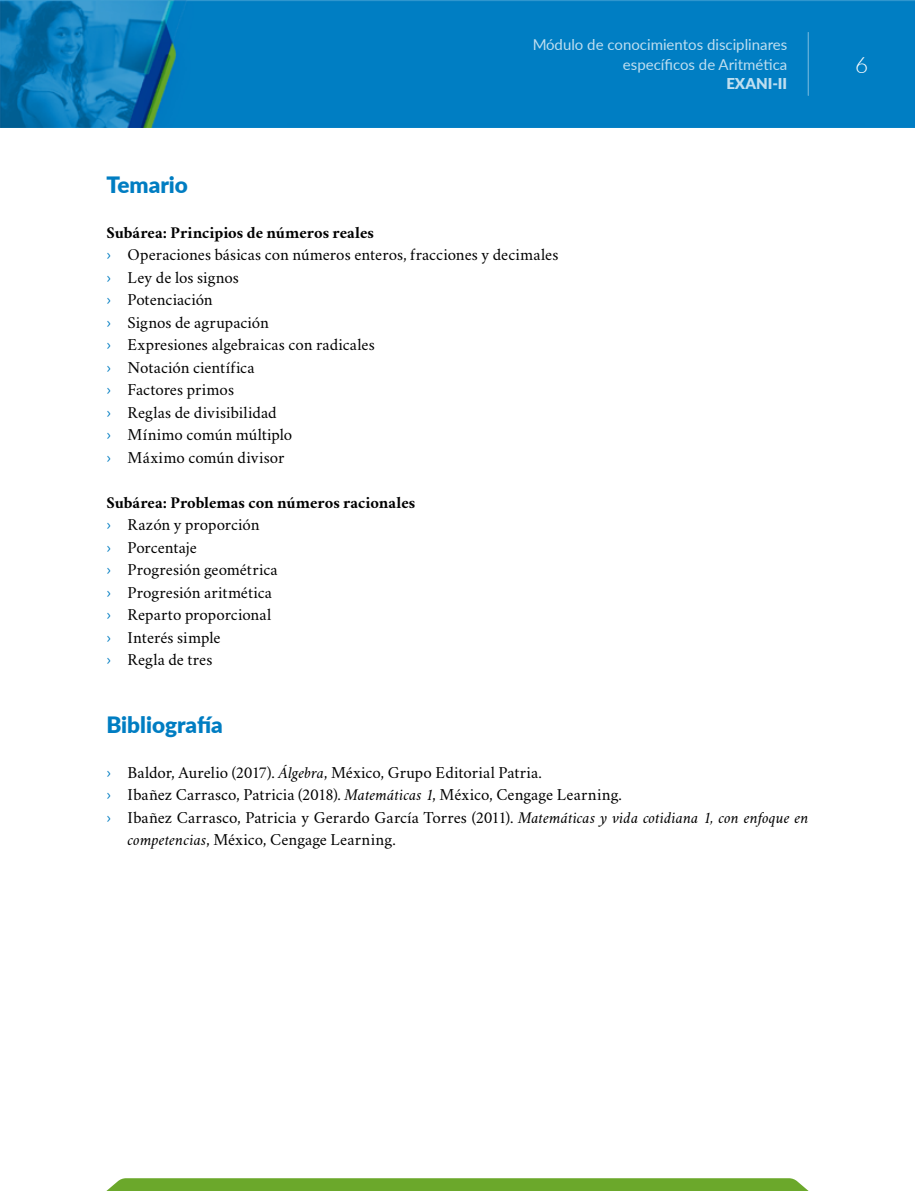
<style>
.page{position:relative;width:915px;height:1191px;background:#fff}
.page>*{position:absolute;margin:0;border:0;box-sizing:border-box;transform-origin:0 0}
.t1{font:900 22.5px "Lato";color:#007dc2}
.t2{font:300 22.5px "Lato";color:#fff}
.t3{font:16.5px/22.5px "Crimson";color:#000}
.t4{font:15px/19.5px "Lato";color:#fff;text-align:right}
.t5{font:900 15px "Lato";color:#fff}
.s1{font-weight:700}
.s2{font-family:"Source Sans Pro";color:#007dc2}
.s3{font-style:italic}
</style>
<div class="page">
<img style="left:0;top:0;width:914px;height:128px">
<hr style="left:807px;top:32px;width:1px;height:63px;background:#fff">
<svg style="left:106px;top:1178px;width:702px;height:13px"></svg>
<p class="t4" style="left:532px;top:35px;width:256px">Módulo de conocimientos disciplinares específicos de Aritmética</p>
<p class="t5" style="left:726px;top:73px;width:62px">EXANI-II</p>
<h1 class="t1" style="left:106px;top:167px;width:83px">Temario</h1>
<p class="t3" style="left:106px;top:220px;width:453px"><span class="s1">Subárea: Principios de números reales<br></span><span class="s2">›</span> Operaciones básicas con números enteros, fracciones y decimales <span class="s2">›</span> Ley de los signos<br><span class="s2">›</span> Potenciación<br><span class="s2">›</span> Signos de agrupación<br><span class="s2">›</span> Expresiones algebraicas con radicales<br><span class="s2">›</span> Notación científica<br><span class="s2">›</span> Factores primos<br><span class="s2">›</span> Reglas de divisibilidad<br><span class="s2">›</span> Mínimo común múltiplo<br><span class="s2">›</span> Máximo común divisor</p>
<p class="t3" style="left:106px;top:490px;width:310px"><span class="s1">Subárea: Problemas con números racionales </span><span class="s2">›</span> Razón y proporción<br><span class="s2">›</span> Porcentaje<br><span class="s2">›</span> Progresión geométrica<br><span class="s2">›</span> Progresión aritmética<br><span class="s2">›</span> Reparto proporcional<br><span class="s2">›</span> Interés simple<br><span class="s2">›</span> Regla de tres</p>
<h1 class="t1" style="left:106px;top:707px;width:118px">Bibliografía</h1>
<p class="t3" style="left:106px;top:760px;width:437px"><span class="s2">›</span> Baldor, Aurelio (2017). <span class="s3">Álgebra</span>, México, Grupo Editorial Patria.</p>
<p class="t3" style="left:106px;top:782px;width:517px"><span class="s2">›</span> Ibañez Carrasco, Patricia (2018). <span class="s3">Matemáticas 1</span>, México, Cengage Learning.</p>
<p class="t3" style="left:106px;top:805px;width:703px"><span class="s2">›</span> Ibañez Carrasco, Patricia y Gerardo García Torres (2011). <span class="s3">Matemáticas y vida cotidiana 1, con enfoque en</span></p>
<p class="t3" style="left:128px;top:827px;width:269px"><span class="s3">competencias</span>, México, Cengage Learning.</p>
<h1 class="t2" style="left:854px;top:49px;width:15px">6</h1>
</div>
